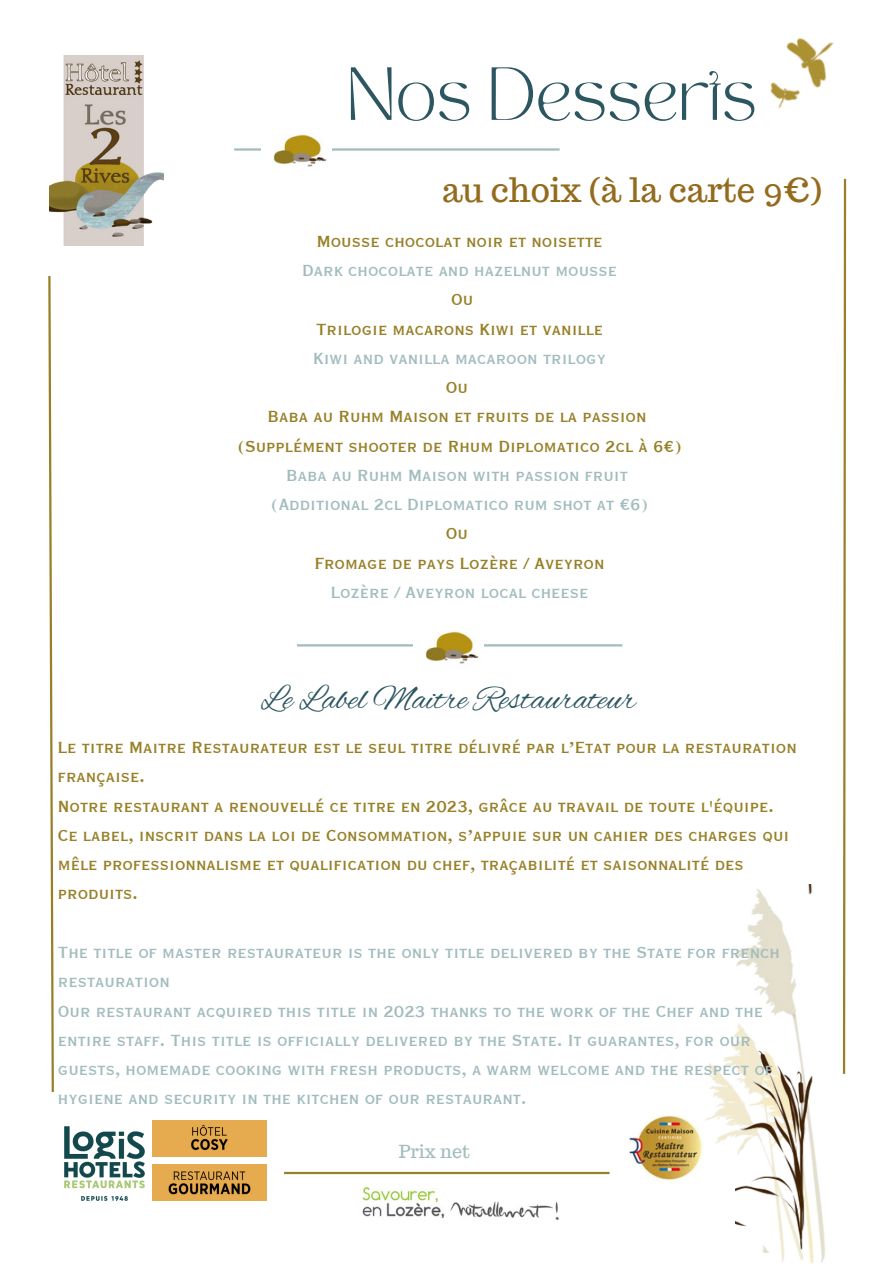
<style>
.page{position:relative;width:894px;height:1264px;background:#fff}
.page>*{position:absolute;margin:0;border:0;box-sizing:border-box;transform-origin:0 0}
.t1{font:52.5px "TAN MONCHERI Regular";color:#2c5660}
.t2{font:34.5px "Alex Brush";color:#2c5660}
.t3{font:33px "Trocchi";color:#946b1d}
.t4{font:21px/29.2px "Copperplate Gothic LT Pro 30 BC";color:#988028;text-align:center}
.t5{font:21px/29.2px "Copperplate Gothic LT Pro 30 BC";color:#a2bcbe}
.t6{font:18px "Trocchi";color:#a2bcbe}
.s1{color:#a2bcbe}
</style>
<div class="page">
<svg style="left:843px;top:178px;width:4px;height:896px"></svg>
<img style="left:49px;top:55px;width:114px;height:190px">
<img style="left:770px;top:38px;width:64px;height:71px">
<img style="left:64px;top:1126px;width:96px;height:75px">
<img style="left:152px;top:1120px;width:114px;height:36px">
<img style="left:152px;top:1164px;width:114px;height:36px">
<img style="left:703px;top:884px;width:141px;height:379px">
<img style="left:735px;top:1043px;width:90px;height:209px">
<svg style="left:48px;top:276px;width:6px;height:816px"></svg>
<hr style="left:284px;top:1171px;width:325px;height:3px;background:#988028">
<img style="left:628px;top:1115px;width:75px;height:66px">
<hr style="left:234px;top:148px;width:325px;height:3px;background:#a2bcbe">
<img style="left:261px;top:134px;width:70px;height:33px">
<hr style="left:297px;top:644px;width:325px;height:2px;background:#a2bcbe">
<img style="left:413px;top:631px;width:70px;height:33px">
<img style="left:362px;top:1187px;width:197px;height:34px">
<p class="t1" style="left:346px;top:66px;width:411px">Nos Desserts</p>
<p class="t3" style="left:442px;top:168px;width:381px">au choix (à la carte 9€)</p>
<p class="t4" style="left:237px;top:227px;width:446px">Mousse chocolat noir et noisette<br><span class="s1">Dark chocolate and hazelnut mousse<br></span>Ou<br>Trilogie macarons Kiwi et vanille<br><span class="s1">Kiwi and vanilla macaroon trilogy<br></span>Ou<br>Baba au Ruhm Maison et fruits de la passion (Supplément shooter de Rhum Diplomatico 2cl à 6€)<br><span class="s1">Baba au Ruhm Maison with passion fruit (Additional 2cl Diplomatico rum shot at €6)<br></span>Ou<br>Fromage de pays Lozère / Aveyron<br><span class="s1">Lozère / Aveyron local cheese</span></p>
<p class="t2" style="left:261px;top:680px;width:376px">Le Label Maitre Restaurateur</p>
<p class="t4" style="left:58px;top:733px;width:740px;text-align:left">Le titre Maitre Restaurateur est le seul titre délivré par l’Etat pour la restauration française.<br>Notre restaurant a renouvellé ce titre en 2023, grâce au travail de toute l'équipe.<br>Ce label, inscrit dans la loi de Consommation, s’appuie sur un cahier des charges qui mêle professionnalisme et qualification du chef, traçabilité et saisonnalité des produits.</p>
<p class="t5" style="left:58px;top:938px;width:723px">The title of master restaurateur is the only title delivered by the State for french restauration<br>Our restaurant acquired this title in 2023 thanks to the work of the Chef and the entire staff. This title is officially delivered by the State. It guarantes, for our guests, homemade cooking with fresh products, a warm welcome and the respect of hygiene and security in the kitchen of our restaurant.</p>
<p class="t6" style="left:398px;top:1139px;width:73px">Prix net</p>
</div>
